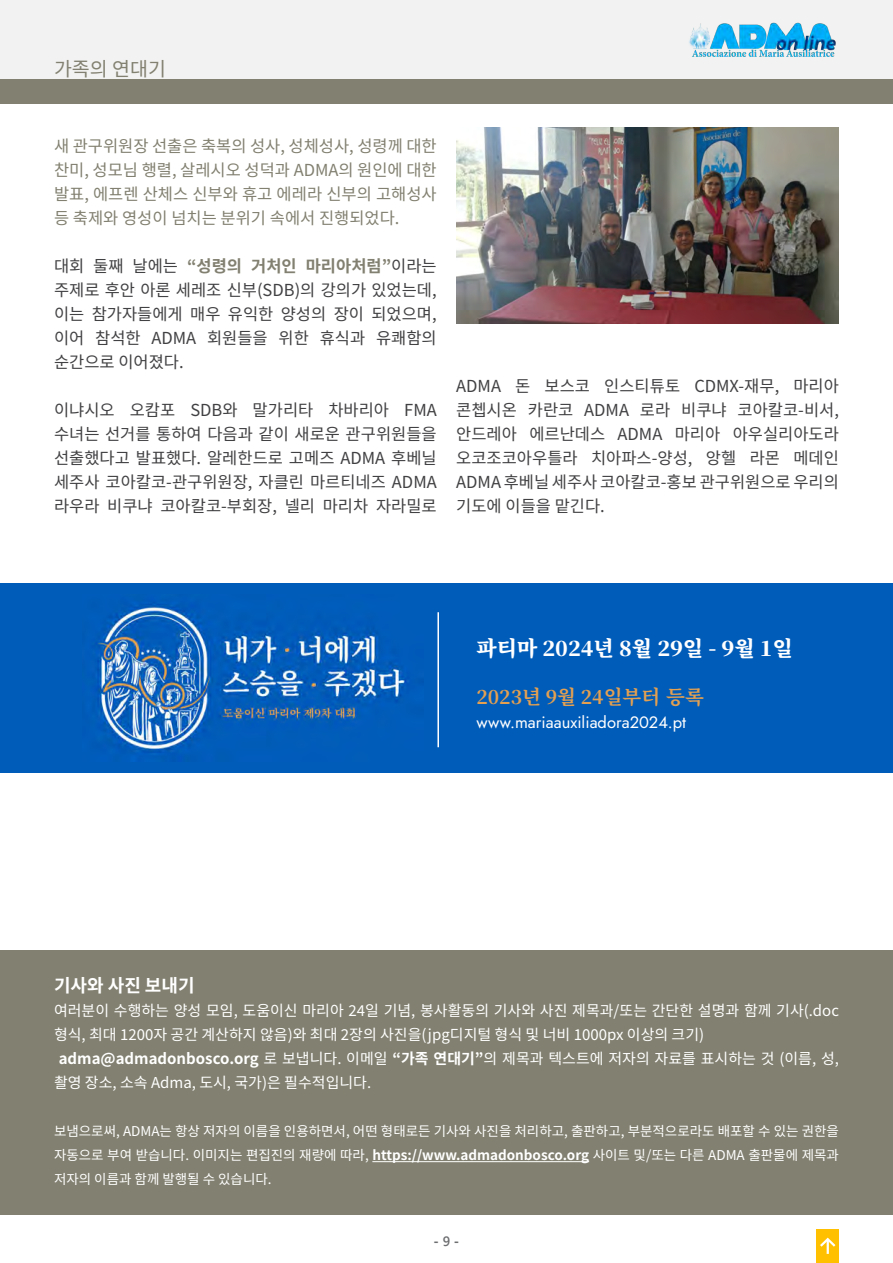
<style>
.page{position:relative;width:893px;height:1263px;background:#fff}
.page>*{position:absolute;margin:0;border:0;box-sizing:border-box;transform-origin:0 0}
.t1{font:900 21px "Noto Serif KR";color:#fff}
.t2{font:700 19.5px "Noto Serif KR";color:#e3a051}
.t3{font:19.5px "Noto Sans KR";color:#828070}
.t4{font:700 18px "Noto Sans KR";color:#fff}
.t5{font:16.5px/24px "Noto Sans KR";color:#414042;text-align:justify}
.t6{font:16.5px/24px "Noto Sans KR";color:#828070;text-align:justify}
.t7{font:16.5px "Jost";color:#fff}
.t8{font:15px/24px "Noto Sans KR";color:#fff}
.t9{font:13.5px/24px "Noto Sans KR";color:#fff;text-align:justify}
.t10{font:700 13.5px "Segoe UI";color:#6d6e70}
.s1{font-weight:700;color:#828070}
.s2{font-weight:700}
.s3{font-weight:600}
</style>
<div class="page">
<div style="left:0;top:0;width:893px;height:80px;background:#f2f2f2"></div>
<img style="left:689px;top:22px;width:147px;height:35px">
<div style="left:816px;top:1229px;width:23px;height:34px;background:#ffc000"></div>
<svg style="left:820px;top:1237px;width:16px;height:17px"></svg>
<div style="left:0;top:80px;width:893px;height:24px;background:#828070"></div>
<div style="left:0;top:584px;width:893px;height:188px;background:#005cb9"></div>
<hr style="left:437px;top:612px;width:2px;height:135px;background:#fff">
<img style="left:96px;top:603px;width:313px;height:159px">
<img style="left:456px;top:128px;width:383px;height:196px">
<div style="left:0;top:951px;width:893px;height:264px;background:#828070"></div>
<hr style="left:372px;top:1161px;width:217px;height:1px;background:#fff">
<p class="t3" style="left:54px;top:57px;width:114px">가족의 연대기</p>
<p class="t6" style="left:54px;top:134px;width:384px">새 관구위원장 선출은 축복의 성사, 성체성사, 성령께 대한 찬미, 성모님 행렬, 살레시오 성덕과 ADMA의 원인에 대한 발표, 에프렌 산체스 신부와 휴고 에레라 신부의 고해성사 등 축제와 영성이 넘치는 분위기 속에서 진행되었다.</p>
<p class="t5" style="left:54px;top:254px;width:384px">대회 둘째 날에는 <span class="s1">“성령의 거처인 마리아처럼”</span>이라는 주제로 후안 아론 세레조 신부(SDB)의 강의가 있었는데, 이는 참가자들에게 매우 유익한 양성의 장이 되었으며, 이어 참석한 ADMA 회원들을 위한 휴식과 유쾌함의 순간으로 이어졌다.</p>
<p class="t5" style="left:54px;top:398px;width:384px">이냐시오 오캄포 SDB와 말가리타 차바리아 FMA 수녀는 선거를 통하여 다음과 같이 새로운 관구위원들을 선출했다고 발표했다. 알레한드로 고메즈 ADMA 후베닐 세주사 코아칼코-관구위원장, 자클린 마르티네즈 ADMA 라우라 비쿠냐 코아칼코-부회장, 넬리 마리차 자라밀로</p>
<p class="t5" style="left:456px;top:374px;width:384px">ADMA 돈 보스코 인스티튜토 CDMX-재무, 마리아 콘쳅시온 카란코 ADMA 로라 비쿠냐 코아칼코-비서, 안드레아 에르난데스 ADMA 마리아 아우실리아도라 오코조코아우틀라 치아파스-양성, 앙헬 라몬 메데인 ADMA 후베닐 세주사 코아칼코-홍보 관구위원으로 우리의 기도에 이들을 맡긴다.</p>
<p class="t1" style="left:476px;top:636px;width:318px">파티마 2024년 8월 29일 - 9월 1일</p>
<p class="t2" style="left:476px;top:685px;width:229px">2023년 9월 24일부터 등록</p>
<p class="t7" style="left:476px;top:711px;width:211px">www.mariaauxiliadora2024.pt</p>
<p class="t4" style="left:54px;top:975px;width:142px">기사와 사진 보내기</p>
<p class="t8" style="left:54px;top:998px;width:786px">여러분이 수행하는 양성 모임, 도움이신 마리아 24일 기념, 봉사활동의 기사와 사진 제목과/또는 간단한 설명과 함께 기사(.doc 형식, 최대 1200자 공간 계산하지 않음)와 최대 2장의 사진을(jpg디지털 형식 및 너비 1000px 이상의 크기)</p>
<p class="t8" style="left:54px;top:1046px;width:786px;text-indent:5px"><span class="s2">adma@admadonbosco.org</span> 로 보냅니다. 이메일 <span class="s2">“가족 연대기”</span>의 제목과 텍스트에 저자의 자료를 표시하는 것 (이름, 성, 촬영 장소, 소속 Adma, 도시, 국가)은 필수적입니다.</p>
<p class="t9" style="left:54px;top:1119px;width:786px">보냄으로써, ADMA는 항상 저자의 이름을 인용하면서, 어떤 형태로든 기사와 사진을 처리하고, 출판하고, 부분적으로라도 배포할 수 있는 권한을 자동으로 부여 받습니다. 이미지는 편집진의 재량에 따라, <span class="s2">https://www.admadonbosco.org</span> 사이트 및/또는 다른 ADMA 출판물에 제목과 저자의 이름과 함께 발행될 수 있습니다.</p>
<p class="t10" style="left:434px;top:1229px;width:27px">- <span class="s3">9</span> -</p>
</div>
